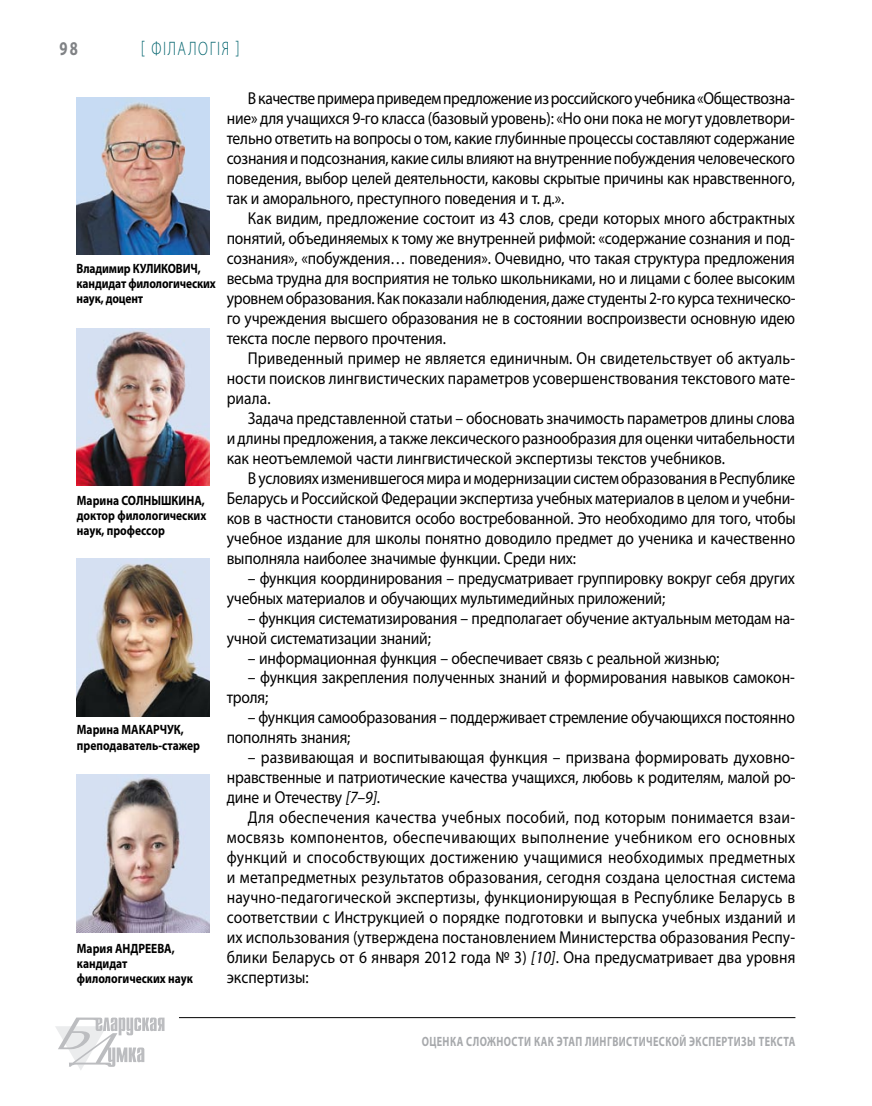
<style>
.page{position:relative;width:872px;height:1106px;background:#fff}
.page>*{position:absolute;margin:0;border:0;box-sizing:border-box;transform-origin:0 0}
.t1{font:300 19.5px "Myriad Pro";letter-spacing:.11em;color:#00636d;scale:.75 1}
.t2{font:700 19.5px "Myriad Pro";color:#808285;scale:.75 1}
.t3{font:17.25px/20px "Myriad Pro";letter-spacing:-.01em;color:#000;text-align:justify;scale:.9 1}
.t4{font:700 13.5px/15px "Myriad Pro";color:#000;scale:.85 1}
.t5{font:700 13.5px "Myriad Pro";letter-spacing:.04em;color:#a7a9ac;scale:.75 1}
.s1{font-style:italic}
</style>
<div class="page">
<hr style="left:179px;top:1017px;width:616px;height:1px;background:#000">
<svg style="left:55px;top:1017px;width:109px;height:53px"></svg>
<img style="left:77px;top:328px;width:132px;height:158px">
<img style="left:77px;top:559px;width:133px;height:157px">
<img style="left:77px;top:774px;width:133px;height:158px">
<img style="left:77px;top:97px;width:132px;height:158px">
<p class="t2" style="left:60px;top:36px;width:26px">98</p>
<p class="t1" style="left:141px;top:38px;width:133px">[ Філалогія ]</p>
<p class="t4" style="left:77px;top:261px;width:165px">Владимир КУЛИКОВИЧ, кандидат филологических наук, доцент</p>
<p class="t4" style="left:77px;top:492px;width:81px">Марина СОЛНЫ</p>
<p class="t4" style="left:161px;top:492px;width:22px">ШКИНА</p>
<p class="t4" style="left:77px;top:492px;width:154px;text-align:justify;text-indent:125px">, доктор филологических наук, профессор</p>
<p class="t4" style="left:77px;top:722px;width:74px">Марина МАКАРЧ</p>
<p class="t4" style="left:77px;top:722px;width:146px;text-indent:90px">УК, преподаватель-стажер</p>
<p class="t4" style="left:77px;top:940px;width:81px">Мария АНДРЕЕВА</p>
<p class="t4" style="left:172px;top:940px;width:5px">,</p>
<p class="t4" style="left:77px;top:955px;width:138px">кандидат филологических наук</p>
<p class="t3" style="left:227px;top:88px;width:633px;text-indent:21px">В качестве примера приведем предложение из российского учебника «Обществозна&shy;ние» для учащихся 9-го класса (базовый уровень): «Но они пока не могут удовлетвори&shy;тельно ответить на вопросы о том, какие глубинные процессы составляют содержание сознания и подсознания, какие силы влияют на внутренние побуждения человеческого поведения, выбор целей деятельности, каковы скрытые причины как нравственного, так и аморального, преступного поведения и т. д.».</p>
<p class="t3" style="left:227px;top:208px;width:633px;text-indent:21px">Как видим, предложение состоит из 43 слов, среди которых много абстрактных понятий, объединяемых к тому же внутренней рифмой: «содержание сознания и под&shy;сознания», «побуждения… поведения». Очевидно, что такая структура предложения весьма трудна для восприятия не только школьниками, но и лицами с более высоким уровнем образования. Как показали наблюдения, даже студенты 2-го курса техническо&shy;го учреждения высшего образования не в состоянии воспроизвести основную идею текста после первого прочтения.</p>
<p class="t3" style="left:227px;top:348px;width:633px;text-indent:21px">Приведенный пример не является единичным. Он свидетельствует об актуаль&shy;ности поисков лингвистических параметров усовершенствования текстового мате&shy;риала.</p>
<p class="t3" style="left:227px;top:408px;width:633px;text-indent:21px">Задача представленной статьи – обосновать значимость параметров длины слова и длины предложения, а также лексического разнообразия для оценки читабельности как неотъемлемой части лингвистической экспертизы текстов учебников.</p>
<p class="t3" style="left:227px;top:468px;width:634px;text-indent:21px">В условиях изменившегося мира и модернизации систем образования в Республике Беларусь и Российской Федерации экспертиза учебных материалов в целом и учебни&shy;ков в частности становится особо востребованной. Это необходимо для того, чтобы учебное издание для школы понятно доводило предмет до ученика и качественно выполняла наиболее значимые функции. Среди них:</p>
<p class="t3" style="left:227px;top:567px;width:633px;text-indent:21px">– функция координирования – предусматривает группировку вокруг себя других учебных материалов и обучающих мультимедийных приложений;</p>
<p class="t3" style="left:227px;top:607px;width:633px;text-indent:21px">– функция систематизирования – предполагает обучение актуальным методам на&shy;учной систематизации знаний;</p>
<p class="t3" style="left:248px;top:647px;width:525px">– информационная функция – обеспечивает связь с реальной жизнью;</p>
<p class="t3" style="left:227px;top:667px;width:633px;text-indent:21px">– функция закрепления полученных знаний и формирования навыков самокон&shy;троля;</p>
<p class="t3" style="left:227px;top:707px;width:633px;text-indent:21px">– функция самообразования – поддерживает стремление обучающихся постоянно пополнять знания;</p>
<p class="t3" style="left:227px;top:747px;width:633px;text-indent:21px">– развивающая и воспитывающая функция – призвана формировать духовно&shy;нравственные и патриотические качества учащихся, любовь к родителям, малой ро&shy;дине и Отечеству <span class="s1">[7–9]</span>.</p>
<p class="t3" style="left:227px;top:807px;width:633px;text-indent:21px">Для обеспечения качества учебных пособий, под которым понимается взаи&shy;мосвязь компонентов, обеспечивающих выполнение учебником его основных функций и способствующих достижению учащимися необходимых предметных и метапредметных результатов образования, сегодня создана целостная система научно-педагогической экспертизы, функционирующая в Республике Беларусь в соответствии с Инструкцией о порядке подготовки и выпуска учебных изданий и их использования (утверждена постановлением Министерства образования Респу&shy;блики Беларусь от 6 января 2012 года № 3) <span class="s1">[10]</span>. Она предусматривает два уровня экспертизы:</p>
<p class="t5" style="left:422px;top:1032px;width:499px">Оценка сложности как этап лингвистической экспертизы текста</p>
</div>
